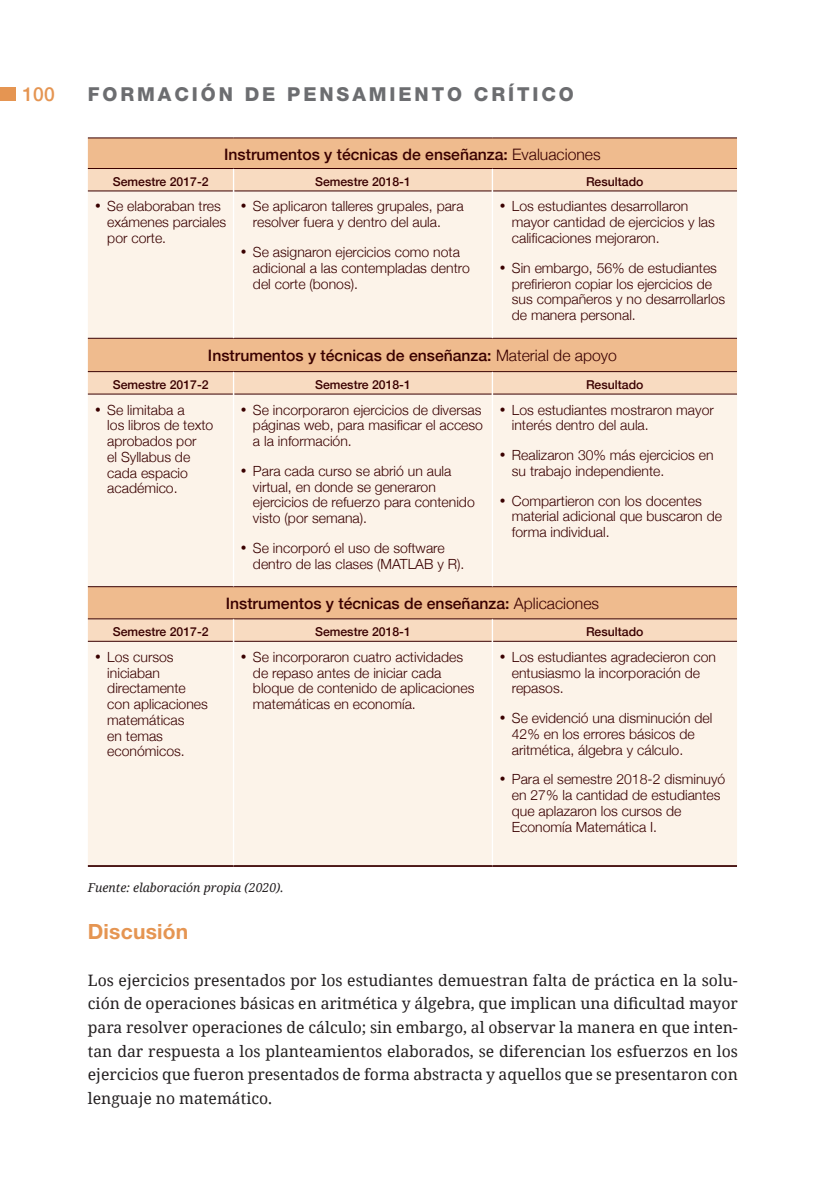
<style>
.page{position:relative;width:828px;height:1190px;background:#fff}
.page>*{position:absolute;margin:0;border:0;box-sizing:border-box;transform-origin:0 0}
.t1{font:700 21px "Helvetica Neue LT Std";letter-spacing:.01em;color:#e59552}
.t2{font:800 19.25px "Helvetica Neue LT Std";letter-spacing:.15em;color:#6c6d70}
.t3{font:500 19.25px "Helvetica Neue";color:#e59552}
.t4{font:15.75px/23.6px "Noto Serif";color:#231f20;text-align:justify}
.t5{font:500 15.75px "Helvetica Neue";color:#390000}
.t6{font:300 14px/15.8px "Helvetica Neue";color:#390000}
.t7{font:500 12.25px "Helvetica Neue";color:#390000}
.t8{font:italic 12.25px "Noto Serif";color:#231f20}
.s1{font-weight:300}
</style>
<div class="page">
<div style="left:0;top:87px;width:16px;height:13px;background:#e59552"></div>
<div style="left:88px;top:138px;width:649px;height:30px;background:#efbb8e"></div>
<div style="left:88px;top:169px;width:649px;height:21px;background:#f8dbc1"></div>
<svg style="left:88px;top:191px;width:649px;height:674px;background:#f9ebdd"></svg>
<hr style="left:88px;top:137px;width:146px;height:1px;background:#390000">
<hr style="left:234px;top:137px;width:258px;height:1px;background:#390000">
<hr style="left:492px;top:137px;width:245px;height:1px;background:#390000">
<hr style="left:88px;top:168px;width:146px;height:1px;background:#390000">
<hr style="left:234px;top:168px;width:258px;height:1px;background:#390000">
<hr style="left:492px;top:168px;width:245px;height:1px;background:#390000">
<hr style="left:88px;top:190px;width:145px;height:1px;background:#390000">
<hr style="left:234px;top:190px;width:258px;height:1px;background:#390000">
<hr style="left:493px;top:190px;width:244px;height:1px;background:#390000">
<hr style="left:88px;top:338px;width:146px;height:1px;background:#390000">
<hr style="left:234px;top:338px;width:258px;height:1px;background:#390000">
<hr style="left:492px;top:338px;width:245px;height:1px;background:#390000">
<hr style="left:88px;top:371px;width:146px;height:1px;background:#390000">
<hr style="left:234px;top:371px;width:258px;height:1px;background:#390000">
<hr style="left:492px;top:371px;width:245px;height:1px;background:#390000">
<hr style="left:88px;top:394px;width:145px;height:1px;background:#390000">
<hr style="left:234px;top:394px;width:258px;height:1px;background:#390000">
<hr style="left:493px;top:394px;width:244px;height:1px;background:#390000">
<hr style="left:88px;top:586px;width:146px;height:1px;background:#390000">
<hr style="left:234px;top:586px;width:258px;height:1px;background:#390000">
<hr style="left:492px;top:586px;width:245px;height:1px;background:#390000">
<hr style="left:88px;top:618px;width:146px;height:1px;background:#390000">
<hr style="left:234px;top:618px;width:258px;height:1px;background:#390000">
<hr style="left:492px;top:618px;width:245px;height:1px;background:#390000">
<hr style="left:88px;top:641px;width:145px;height:1px;background:#390000">
<hr style="left:234px;top:641px;width:258px;height:1px;background:#390000">
<hr style="left:493px;top:641px;width:244px;height:1px;background:#390000">
<hr style="left:88px;top:865px;width:146px;height:2px;background:#390000">
<hr style="left:234px;top:865px;width:258px;height:2px;background:#390000">
<hr style="left:492px;top:865px;width:245px;height:2px;background:#390000">
<svg style="left:233px;top:169px;width:1px;height:21px"></svg>
<svg style="left:492px;top:169px;width:1px;height:21px"></svg>
<hr style="left:233px;top:191px;width:1px;height:147px;background:#fff">
<hr style="left:492px;top:191px;width:1px;height:147px;background:#fff">
<svg style="left:233px;top:372px;width:1px;height:22px"></svg>
<svg style="left:492px;top:372px;width:1px;height:22px"></svg>
<hr style="left:233px;top:394px;width:1px;height:192px;background:#fff">
<hr style="left:492px;top:394px;width:1px;height:192px;background:#fff">
<svg style="left:233px;top:619px;width:1px;height:22px"></svg>
<svg style="left:492px;top:619px;width:1px;height:22px"></svg>
<hr style="left:233px;top:641px;width:1px;height:224px;background:#fff">
<hr style="left:492px;top:641px;width:1px;height:224px;background:#fff">
<h2 class="t3" style="left:22px;top:78px;width:34px">100</h2>
<h2 class="t2" style="left:88px;top:82px;width:487px">FORMACIÓN DE PENSAMIENTO CRÍTICO</h2>
<p class="t5" style="left:224px;top:142px;width:378px">Instrumentos y técnicas de enseñanza: <span class="s1">Evaluaciones</span></p>
<p class="t7" style="left:113px;top:171px;width:97px">Semestre 2017-2</p>
<p class="t7" style="left:315px;top:171px;width:97px">Semestre 2018-1</p>
<p class="t7" style="left:586px;top:171px;width:59px">Resultado</p>
<p class="t6" style="left:107px;top:198px;width:120px;text-indent:-12px">• Se elaboraban tres exámenes parciales por corte.</p>
<p class="t6" style="left:253px;top:198px;width:212px;text-indent:-12px">• Se aplicaron talleres grupales, para resolver fuera y dentro del aula.</p>
<p class="t6" style="left:253px;top:243px;width:218px;text-indent:-12px">• Se asignaron ejercicios como nota adicional a las contempladas dentro del corte (bonos).</p>
<p class="t6" style="left:512px;top:198px;width:205px;text-indent:-12px">• Los estudiantes desarrollaron mayor cantidad de ejercicios y las calificaciones mejoraron.</p>
<p class="t6" style="left:512px;top:259px;width:215px;text-indent:-12px">• Sin embargo, 56% de estudiantes prefirieron copiar los ejercicios de sus compañeros y no desarrollarlos de manera personal.</p>
<p class="t5" style="left:208px;top:342px;width:410px">Instrumentos y técnicas de enseñanza: <span class="s1">Material de apoyo</span></p>
<p class="t7" style="left:113px;top:375px;width:97px">Semestre 2017-2</p>
<p class="t7" style="left:315px;top:375px;width:97px">Semestre 2018-1</p>
<p class="t7" style="left:586px;top:375px;width:59px">Resultado</p>
<p class="t6" style="left:107px;top:401px;width:108px;text-indent:-12px">• Se limitaba a<br>los libros de texto aprobados por<br>el Syllabus de cada espacio académico.</p>
<p class="t6" style="left:253px;top:401px;width:232px;text-align:justify;text-indent:-12px">• Se incorporaron ejercicios de diversas páginas web, para masificar el acceso a la información.</p>
<p class="t6" style="left:512px;top:401px;width:203px;text-indent:-12px">• Los estudiantes mostraron mayor interés dentro del aula.</p>
<p class="t6" style="left:512px;top:446px;width:203px;text-indent:-12px">• Realizaron 30% más ejercicios en su trabajo independiente.</p>
<p class="t6" style="left:512px;top:492px;width:212px;text-indent:-12px">• Compartieron con los docentes material adicional que buscaron de forma individual.</p>
<p class="t6" style="left:253px;top:462px;width:223px;text-indent:-12px">• Para cada curso se abrió un aula virtual, en donde se generaron ejercicios de refuerzo para contenido visto (por semana).</p>
<p class="t6" style="left:253px;top:539px;width:213px;text-indent:-12px">• Se incorporó el uso de software dentro de las clases (MATLAB y R).</p>
<p class="t5" style="left:226px;top:591px;width:375px">Instrumentos y técnicas de enseñanza: <span class="s1">Aplicaciones</span></p>
<p class="t7" style="left:113px;top:622px;width:97px">Semestre 2017-2</p>
<p class="t7" style="left:315px;top:622px;width:97px">Semestre 2018-1</p>
<p class="t7" style="left:586px;top:622px;width:59px">Resultado</p>
<p class="t6" style="left:107px;top:648px;width:102px;text-indent:-12px">• Los cursos iniciaban directamente con aplicaciones matemáticas<br>en temas económicos.</p>
<p class="t6" style="left:253px;top:648px;width:223px;text-indent:-12px">• Se incorporaron cuatro actividades de repaso antes de iniciar cada bloque de contenido de aplicaciones matemáticas en economía.</p>
<p class="t6" style="left:512px;top:648px;width:206px;text-indent:-12px">• Los estudiantes agradecieron con entusiasmo la incorporación de repasos.</p>
<p class="t6" style="left:512px;top:709px;width:202px;text-indent:-12px">• Se evidenció una disminución del<br>42% en los errores básicos de aritmética, álgebra y cálculo.</p>
<p class="t6" style="left:512px;top:770px;width:215px;text-indent:-12px">• Para el semestre 2018-2 disminuyó en 27% la cantidad de estudiantes que aplazaron los cursos de<br>Economía Matemática I.</p>
<p class="t8" style="left:88px;top:879px;width:197px">Fuente: elaboración propia (2020).</p>
<h1 class="t1" style="left:88px;top:918px;width:102px">Discusión</h1>
<p class="t4" style="left:88px;top:968px;width:651px">Los ejercicios presentados por los estudiantes demuestran falta de práctica en la solu&shy;ción de operaciones básicas en aritmética y álgebra, que implican una dificultad mayor para resolver operaciones de cálculo; sin embargo, al observar la manera en que inten&shy;tan dar respuesta a los planteamientos elaborados, se diferencian los esfuerzos en los ejercicios que fueron presentados de forma abstracta y aquellos que se presentaron con lenguaje no matemático.</p>
</div>
